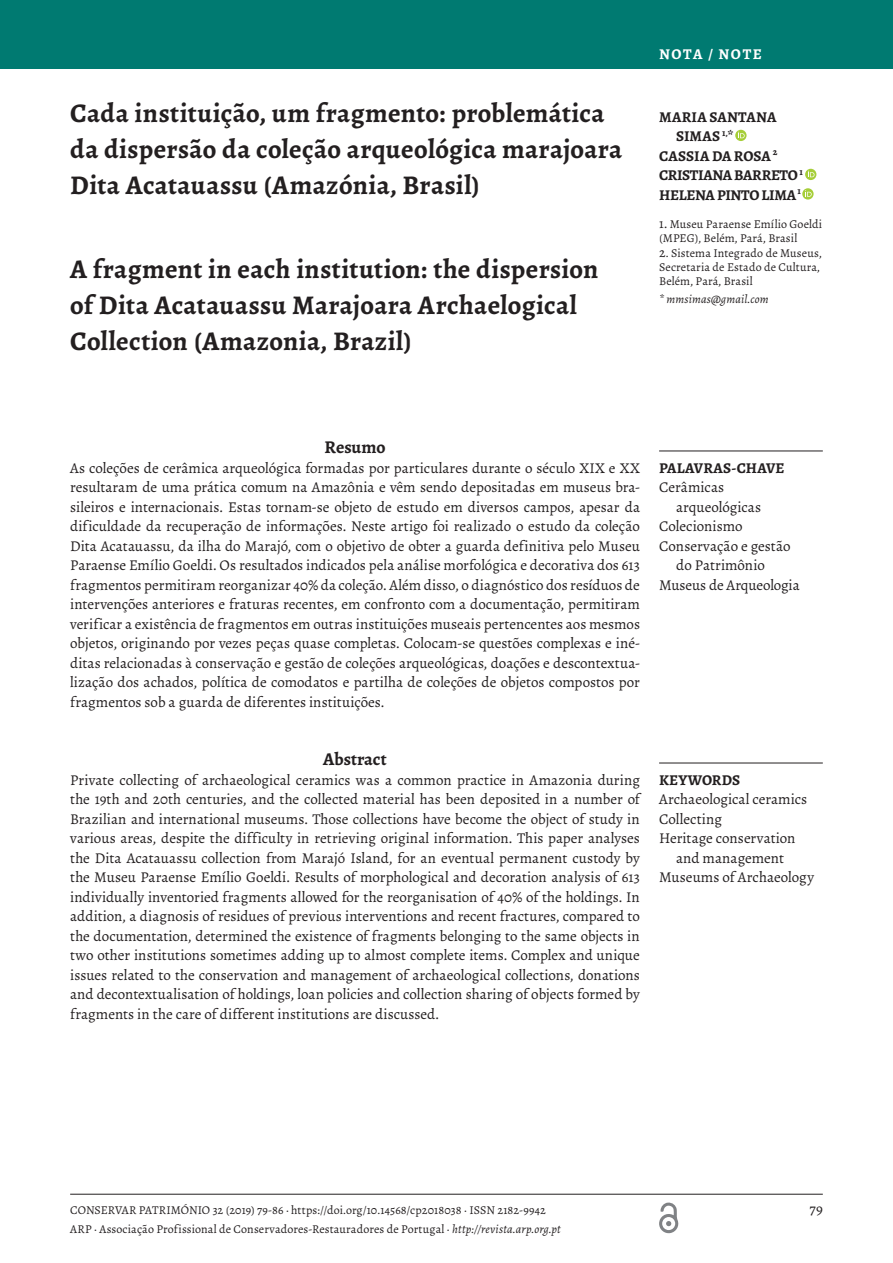
<style>
.page{position:relative;width:893px;height:1263px;background:#fff}
.page>*{position:absolute;margin:0;border:0;box-sizing:border-box;transform-origin:0 0}
.Titulos_artigos{font:700 27px/36px "Alegreya";letter-spacing:.015em;color:#231f20}
.TEXTO{font:700 18px "Alegreya";color:#231f20}
.TEXTO-2{font:15px/19.5px "Alegreya";color:#231f20;text-align:justify}
.TEXTO-3{font:700 15px "Alegreya";letter-spacing:-.015em;color:#231f20}
.Paragrafos{font:15px "Alegreya";color:#231f20}
.Keywords{font:700 15px "Alegreya";letter-spacing:.01em;color:#231f20}
.TEXTO-4{font:700 15px "Alegreya";letter-spacing:.015em;color:#231f20}
.Primeiro_paragrafo{font:700 15px "Alegreya";letter-spacing:.1em;color:#fff}
.Paragrafos-2{font:700 15px "Alegreya";letter-spacing:.01em;color:#231f20}
.Notas_P_esq{font:12px/19.5px "Alegreya";letter-spacing:.005em;color:#231f20}
.TEXTO-5{font:12px/14.2px "Alegreya";letter-spacing:.01em;color:#231f20}
.TEXTO-6{font:italic 12px "Alegreya";letter-spacing:.01em;color:#231f20}
.s1{font-size:13.5px}
.s2{font-style:italic}
</style>
<div class="page">
<hr style="left:70px;top:1194px;width:753px;height:1px;background:#231f20">
<div style="left:0;top:0;width:893px;height:69px;background:#007a71"></div>
<svg style="left:735px;top:130px;width:12px;height:11px"></svg>
<svg style="left:738px;top:132px;width:7px;height:6px"></svg>
<svg style="left:805px;top:169px;width:11px;height:11px"></svg>
<svg style="left:808px;top:171px;width:7px;height:6px"></svg>
<svg style="left:802px;top:188px;width:12px;height:12px"></svg>
<svg style="left:805px;top:190px;width:7px;height:7px"></svg>
<hr style="left:659px;top:451px;width:164px;height:1px;background:#231f20">
<hr style="left:659px;top:763px;width:164px;height:1px;background:#231f20">
<svg style="left:659px;top:1202px;width:20px;height:32px"></svg>
<p class="Titulos_artigos" style="left:70px;top:95px;width:554px">Cada instituição, um fragmento: problemática da dispersão da coleção arqueológica marajoara<br>Dita Acatauassu (Amazónia, Brasil)</p>
<p class="Titulos_artigos" style="left:70px;top:251px;width:530px">A fragment in each institution: the dispersion of Dita Acatauassu Marajoara Archaelogical<br>Collection (Amazonia, Brazil)</p>
<p class="Primeiro_paragrafo" style="left:659px;top:44px;width:104px">NOTA / NOTE</p>
<p class="TEXTO-4" style="left:659px;top:107px;width:119px">MARIA SANTANA</p>
<p class="Paragrafos-2" style="left:676px;top:126px;width:59px">SIMAS <sup>1</sup><sup>,</sup>*</p>
<p class="TEXTO-3" style="left:659px;top:146px;width:120px">CASSIA DA ROSA <sup>2</sup></p>
<p class="TEXTO-3" style="left:659px;top:165px;width:145px">CRISTIANA BARRETO <sup>1</sup></p>
<p class="TEXTO-3" style="left:659px;top:185px;width:144px">HELENA PINTO LIMA <sup>1</sup></p>
<p class="TEXTO-5" style="left:659px;top:217px;width:165px"><span class="s1">1.</span> Museu Paraense Emílio Goeldi (MPEG), Belém, Pará, Brasil</p>
<p class="TEXTO-5" style="left:659px;top:246px;width:164px"><span class="s1">2</span>. Sistema Integrado de Museus,<br>Secretaria de Estado de Cultura,<br>Belém, Pará, Brasil</p>
<p class="TEXTO-6" style="left:659px;top:292px;width:111px">* mmsimas@gmail.com</p>
<p class="TEXTO" style="left:325px;top:435px;width:62px">Resumo</p>
<p class="TEXTO-2" style="left:70px;top:458px;width:571px">As coleções de cerâmica arqueológica formadas por particulares durante o século XIX e XX resultaram de uma prática comum na Amazônia e vêm sendo depositadas em museus bra&shy;sileiros e internacionais. Estas tornam-se objeto de estudo em diversos campos, apesar da dificuldade da recuperação de informações. Neste artigo foi realizado o estudo da coleção Dita Acatauassu, da ilha do Marajó, com o objetivo de obter a guarda definitiva pelo Museu Paraense Emílio Goeldi. Os resultados indicados pela análise morfológica e decorativa dos 613 fragmentos permitiram reorganizar 40% da coleção. Além disso, o diagnóstico dos resíduos de intervenções anteriores e fraturas recentes, em confronto com a documentação, permitiram verificar a existência de fragmentos em outras instituições museais pertencentes aos mesmos objetos, originando por vezes peças quase completas. Colocam-se questões complexas e iné&shy;ditas relacionadas à conservação e gestão de coleções arqueológicas, doações e descontextua&shy;lização dos achados, política de comodatos e partilha de coleções de objetos compostos por fragmentos sob a guarda de diferentes instituições.</p>
<p class="TEXTO" style="left:323px;top:747px;width:65px">Abstract</p>
<p class="TEXTO-2" style="left:70px;top:770px;width:571px">Private collecting of archaeological ceramics was a common practice in Amazonia during the 19th and 20th centuries, and the collected material has been deposited in a number of Brazilian and international museums. Those collections have become the object of study in various areas, despite the difficulty in retrieving original information. This paper analyses the Dita Acatauassu collection from Marajó Island, for an eventual permanent custody by the Museu Paraense Emílio Goeldi. Results of morphological and decoration analysis of 613 individually inventoried fragments allowed for the reorganisation of 40% of the holdings. In addition, a diagnosis of residues of previous interventions and recent fractures, compared to the documentation, determined the existence of fragments belonging to the same objects in two other institutions sometimes adding up to almost complete items. Complex and unique issues related to the conservation and management of archaeological collections, donations and decontextualisation of holdings, loan policies and collection sharing of objects formed by fragments in the care of different institutions are discussed.</p>
<p class="Keywords" style="left:659px;top:458px;width:127px">PALAVRAS-CHAVE</p>
<p class="TEXTO-2" style="left:659px;top:477px;width:67px">Cerâmicas</p>
<p class="Paragrafos" style="left:676px;top:497px;width:87px">arqueológicas</p>
<p class="TEXTO-2" style="left:659px;top:516px;width:85px">Colecionismo</p>
<p class="TEXTO-2" style="left:659px;top:536px;width:133px">Conservação e gestão</p>
<p class="Paragrafos" style="left:676px;top:556px;width:90px">do Patrimônio</p>
<p class="TEXTO-2" style="left:659px;top:575px;width:142px">Museus de Arqueologia</p>
<p class="Keywords" style="left:659px;top:770px;width:83px">KEYWORDS</p>
<p class="TEXTO-2" style="left:659px;top:789px;width:150px">Archaeological ceramics</p>
<p class="TEXTO-2" style="left:659px;top:809px;width:64px">Collecting</p>
<p class="TEXTO-2" style="left:659px;top:828px;width:138px">Heritage conservation</p>
<p class="Paragrafos" style="left:676px;top:848px;width:109px">and management</p>
<p class="TEXTO-2" style="left:659px;top:867px;width:156px">Museums of Archaeology</p>
<p class="Notas_P_esq" style="left:70px;top:1200px;width:492px">CONSERVAR PATRIMÓNIO 32 (2019) 79-86 · https://doi.org/10.14568/cp2018038 · ISSN 2182-9942<br>ARP · Associação Profissional de Conservadores-Restauradores de Portugal · <span class="s2">http://revista.arp.org.pt</span></p>
<p class="Paragrafos" style="left:810px;top:1199px;width:15px">79</p>
</div>
